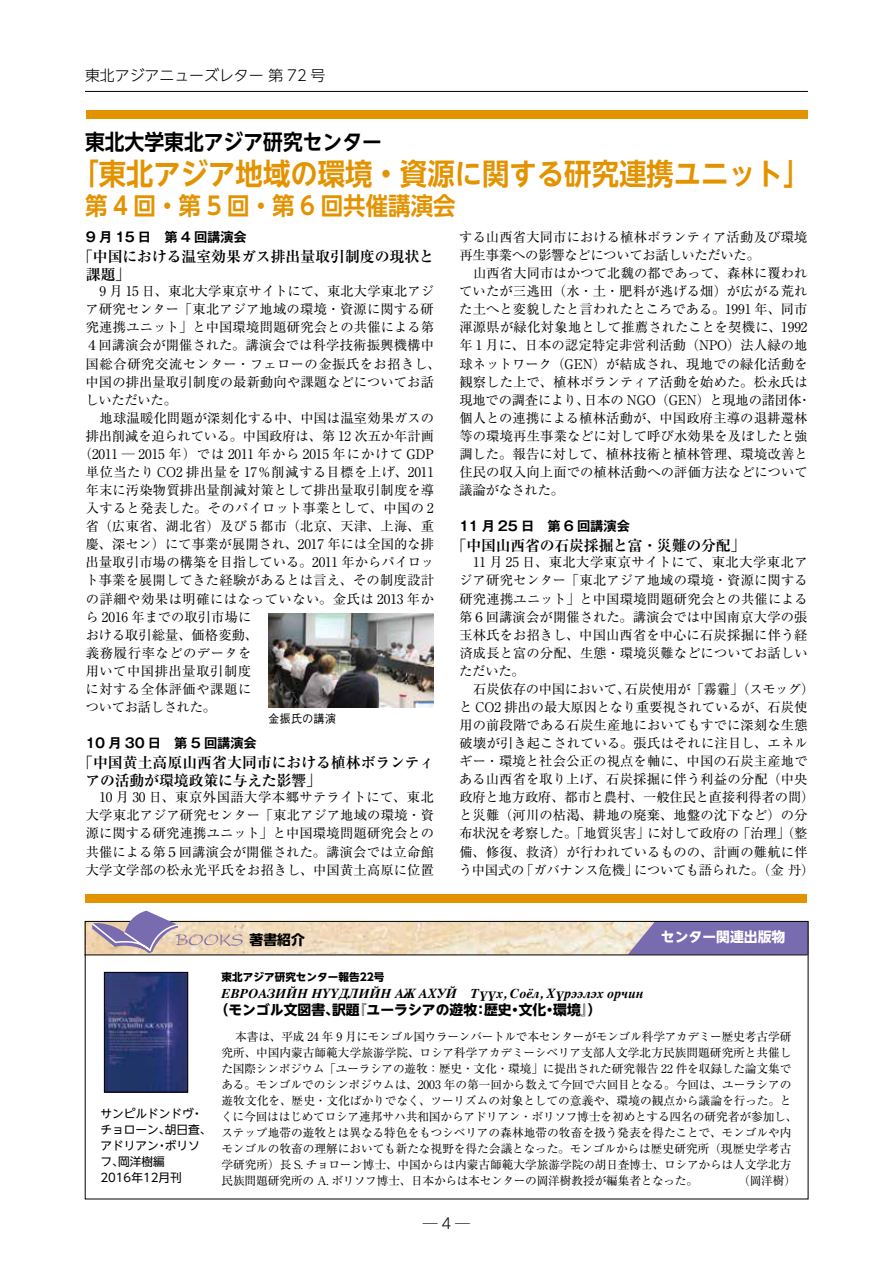
<style>
.page{position:relative;width:893px;height:1263px;background:#fff}
.page>*{position:absolute;margin:0;border:0;box-sizing:border-box;transform-origin:0 0}
.t1{font:700 29.7px "UD Shin Go NT Pro De";color:#e39300;scale:.92 1}
.t2{font:700 24.45px "UD Shin Go NT Pro De";color:#e39300;scale:.92 1}
.t3{font:700 21.45px "UD Shin Go NT Pro De";color:#000;scale:.92 1}
.t4{font:16.95px "Present LT";color:#796baf}
.t5{font:700 14.85px/18px "Ryumin Pro";letter-spacing:-.005em;color:#000}
.t6{font:300 14.85px "UD Shin Go NT Pro";color:#000}
.t7{font:italic 700 13.8px "Times";color:#000}
.t8{font:700 13.8px "UD Shin Go NT Pro";color:#000}
.t9{font:700 13.8px "UD Shin Go NT Pro";color:#fff}
.t10{font:13.35px/18px "Ryumin Pro";letter-spacing:.01em;color:#000}
.t11{font:13.35px "Ryumin Pro";letter-spacing:.035em;color:#000}
.t12{font:700 13.35px "Gothic MB101 Pro De";letter-spacing:-.01em;color:#000}
.t13{font:13.35px "Ryumin Pro";letter-spacing:-.01em;color:#000}
.t14{font:13.35px "Ryumin Pro";letter-spacing:.04em;color:#000}
.t15{font:13.35px "Ryumin Pro";letter-spacing:.045em;color:#000}
.t16{font:13.35px "Ryumin Pro";letter-spacing:-.02em;color:#000}
.t17{font:11.7px/15.9px "Ryumin Pro";letter-spacing:-.01em;color:#000}
.t18{font:11.7px/15.9px "UD Shin Go NT Pro";color:#000}
.t19{font:500 11.7px "Gothic BBB Pro";color:#000;scale:.96 1}
.t20{font:700 10.65px "UD Shin Go NT Pro";color:#000}
.s1{font-family:"UD Shin Go NT Pro";font-weight:700;font-size:13.8px;color:#000}
</style>
<div class="page">
<hr style="left:85px;top:91px;width:723px;height:1px;background:#000">
<img style="left:87px;top:923px;width:541px;height:32px">
<svg style="left:628px;top:923px;width:178px;height:32px;background:#7f72ae"></svg>
<svg style="left:90px;top:911px;width:90px;height:42px"></svg>
<hr style="left:84px;top:955px;width:723px;height:1px;background:#000">
<div style="left:85px;top:894px;width:722px;height:9px;background:#e39300"></div>
<div style="left:86px;top:111px;width:722px;height:8px;background:#e39300"></div>
<img style="left:106px;top:974px;width:80px;height:116px">
<div style="left:104px;top:972px;width:84px;height:120px;border:1px solid #000"></div>
<img style="left:268px;top:613px;width:166px;height:94px">
<p class="t6" style="left:85px;top:63px;width:242px">東北アジアニューズレター 第 72 号</p>
<h3 class="t3" style="left:85px;top:124px;width:324px">東北大学東北アジア研究センター</h3>
<h1 class="t1" style="left:71px;top:149px;width:805px">「東北アジア地域の環境・資源に関する研究連携ユニット」</h1>
<h2 class="t2" style="left:85px;top:186px;width:404px">第 4 回・第 5 回・第 6 回共催講演会</h2>
<p class="t12" style="left:86px;top:226px;width:176px">9 月 15 日　第 4 回講演会　</p>
<p class="t5" style="left:86px;top:246px;width:350px;text-indent:-8px">「中国における温室効果ガス排出量取引制度の現状と課題」</p>
<p class="t10" style="left:85px;top:281px;width:357px;text-indent:14px">9 月 15 日、東北大学東京サイトにて、東北大学東北アジア研究センター「東北アジア地域の環境・資源に関する研究連携ユニット」と中国環境問題研究会との共催による第<br>４回講演会が開催された。講演会では科学技術振興機構中国総合研究交流センター・フェローの金振氏をお招きし、中国の排出量取引制度の最新動向や課題などについてお話しいただいた。</p>
<p class="t10" style="left:100px;top:408px;width:336px">地球温暖化問題が深刻化する中、中国は温室効果ガスの</p>
<p class="t13" style="left:86px;top:425px;width:350px">排出削減を迫られている。中国政府は、第 12 次五か年計画</p>
<p class="t10" style="left:79px;top:444px;width:357px">（2011 ─ 2015 年）では 2011 年から 2015 年にかけて GDP</p>
<p class="t11" style="left:86px;top:461px;width:350px">単位当たり CO2 排出量を 17％削減する目標を上げ、2011</p>
<p class="t10" style="left:86px;top:480px;width:350px">年末に汚染物質排出量削減対策として排出量取引制度を導</p>
<p class="t10" style="left:86px;top:498px;width:350px">入すると発表した。そのパイロット事業として、中国の 2</p>
<p class="t10" style="left:86px;top:516px;width:350px">省（広東省、湖北省）及び 5 都市（北京、天津、上海、重</p>
<p class="t10" style="left:86px;top:534px;width:350px">慶、深セン）にて事業が展開され、2017 年には全国的な排</p>
<p class="t10" style="left:86px;top:552px;width:350px">出量取引市場の構築を目指している。2011 年からパイロッ</p>
<p class="t10" style="left:85px;top:570px;width:350px">ト事業を展開してきた経験があるとは言え、その制度設計</p>
<p class="t11" style="left:86px;top:588px;width:350px">の詳細や効果は明確にはなっていない。金氏は 2013 年か</p>
<p class="t10" style="left:86px;top:607px;width:167px">ら 2016 年までの取引市場に</p>
<p class="t10" style="left:86px;top:625px;width:174px">おける取引総量、価格変動、</p>
<p class="t15" style="left:86px;top:642px;width:167px">義務履行率などのデータを</p>
<p class="t14" style="left:86px;top:660px;width:167px">用いて中国排出量取引制度</p>
<p class="t14" style="left:86px;top:678px;width:167px">に対する全体評価や課題に</p>
<p class="t16" style="left:86px;top:696px;width:132px">ついてお話しされた。</p>
<p class="t12" style="left:86px;top:732px;width:186px">10 月 30 日　第 5 回講演会　</p>
<p class="t5" style="left:86px;top:752px;width:350px;text-indent:-7px">「中国黄土高原山西省大同市における植林ボランティアの活動が環境政策に与えた影響」</p>
<p class="t10" style="left:86px;top:787px;width:350px;text-align:justify;text-indent:14px">10 月 30 日、東京外国語大学本郷サテライトにて、東北大学東北アジア研究センター「東北アジア地域の環境・資源に関する研究連携ユニット」と中国環境問題研究会との共催による第５回講演会が開催された。講演会では立命館大学文学部の松永光平氏をお招きし、中国黄土高原に位置</p>
<p class="t10" style="left:459px;top:227px;width:350px">する山西省大同市における植林ボランティア活動及び環境再生事業への影響などについてお話しいただいた。</p>
<p class="t10" style="left:459px;top:263px;width:353px;text-indent:14px">山西省大同市はかつて北魏の都であって、森林に覆われていたが三逃田（水・土・肥料が逃げる畑）が広がる荒れた土へと変貌したと言われたところである。1991 年、同市渾源県が緑化対象地として推薦されたことを契機に、1992年 1 月に、日本の認定特定非営利活動（NPO）法人緑の地球ネットワーク（GEN）が結成され、現地での緑化活動を観察した上で、植林ボランティア活動を始めた。松永氏は現地での調査により、日本の NGO（GEN）と現地の諸団体・個人との連携による植林活動が、中国政府主導の退耕還林等の環境再生事業などに対して呼び水効果を及ぼしたと強調した。報告に対して、植林技術と植林管理、環境改善と住民の収入向上面での植林活動への評価方法などについて議論がなされた。</p>
<p class="t12" style="left:459px;top:515px;width:186px">11 月 25 日　第 6 回講演会　</p>
<p class="t5" style="left:452px;top:535px;width:302px">「中国山西省の石炭採掘と富・災難の分配」　</p>
<p class="t10" style="left:459px;top:552px;width:350px;text-align:justify;text-indent:14px">11 月 25 日、東北大学東京サイトにて、東北大学東北アジア研究センター「東北アジア地域の環境・資源に関する研究連携ユニット」と中国環境問題研究会との共催による第６回講演会が開催された。講演会では中国南京大学の張玉林氏をお招きし、中国山西省を中心に石炭採掘に伴う経済成長と富の分配、生態・環境災難などについてお話しいただいた。</p>
<p class="t10" style="left:459px;top:679px;width:357px;text-indent:14px">石炭依存の中国において、石炭使用が「霧霾」（スモッグ）と CO2 排出の最大原因となり重要視されているが、石炭使用の前段階である石炭生産地においてもすでに深刻な生態破壊が引き起こされている。張氏はそれに注目し、エネルギー・環境と社会公正の視点を軸に、中国の石炭主産地である山西省を取り上げ、石炭採掘に伴う利益の分配（中央政府と地方政府、都市と農村、一般住民と直接利得者の間）と災難（河川の枯渇、耕地の廃棄、地盤の沈下など）の分布状況を考察した。「地質災害」に対して政府の「治理」（整備、修復、救済）が行われているものの、計画の難航に伴う中国式の「ガバナンス危機」についても語られた。（金丹）</p>
<p class="t19" style="left:268px;top:709px;width:72px">金振氏の講演</p>
<p class="t4" style="left:175px;top:930px;width:131px">BOOKS <span class="s1">著書紹介</span></p>
<p class="t9" style="left:661px;top:925px;width:126px">センター関連出版物</p>
<p class="t18" style="left:100px;top:1105px;width:113px">サンピルドンドヴ・チョローン、胡日査、アドリアン・ボリソフ、岡洋樹編<br>2016年12月刊</p>
<p class="t20" style="left:222px;top:968px;width:164px">東北アジア研究センター報告22号</p>
<p class="t7" style="left:222px;top:980px;width:423px">ЕВРОАЗИЙН НҮҮДЛИЙН АЖ АХУЙ Түүх, Соёл, Хүрээлэх орчин</p>
<p class="t8" style="left:215px;top:999px;width:388px">（モンゴル文図書、訳題『ユーラシアの遊牧：歴史・文化・環境』）</p>
<p class="t17" style="left:221px;top:1028px;width:578px;text-indent:14px">本書は、平成 24 年 9 月にモンゴル国ウラーンバートルで本センターがモンゴル科学アカデミー歴史考古学研究所、中国内蒙古師範大学旅游学院、ロシア科学アカデミーシベリア支部人文学北方民族問題研究所と共催した国際シンポジウム「ユーラシアの遊牧：歴史・文化・環境」に提出された研究報告 22 件を収録した論文集である。モンゴルでのシンポジウムは、2003 年の第一回から数えて今回で六回目となる。今回は、ユーラシアの遊牧文化を、歴史・文化ばかりでなく、ツーリズムの対象としての意義や、環境の観点から議論を行った。とくに今回ははじめてロシア連邦サハ共和国からアドリアン・ボリソフ博士を初めとする四名の研究者が参加し、ステップ地帯の遊牧とは異なる特色をもつシベリアの森林地帯の牧畜を扱う発表を得たことで、モンゴルや内モンゴルの牧畜の理解においても新たな視野を得た会議となった。モンゴルからは歴史研究所（現歴史学考古学研究所）長 S. チョローン博士、中国からは内蒙古師範大学旅游学院の胡日査博士、ロシアからは人文学北方民族問題研究所の A. ボリソフ博士、日本からは本センターの岡洋樹教授が編集者となった。</p>
<p class="t17" style="left:738px;top:1172px;width:59px">（岡洋樹）</p>
<p class="t6" style="left:423px;top:1212px;width:49px">─4─</p>
</div>
